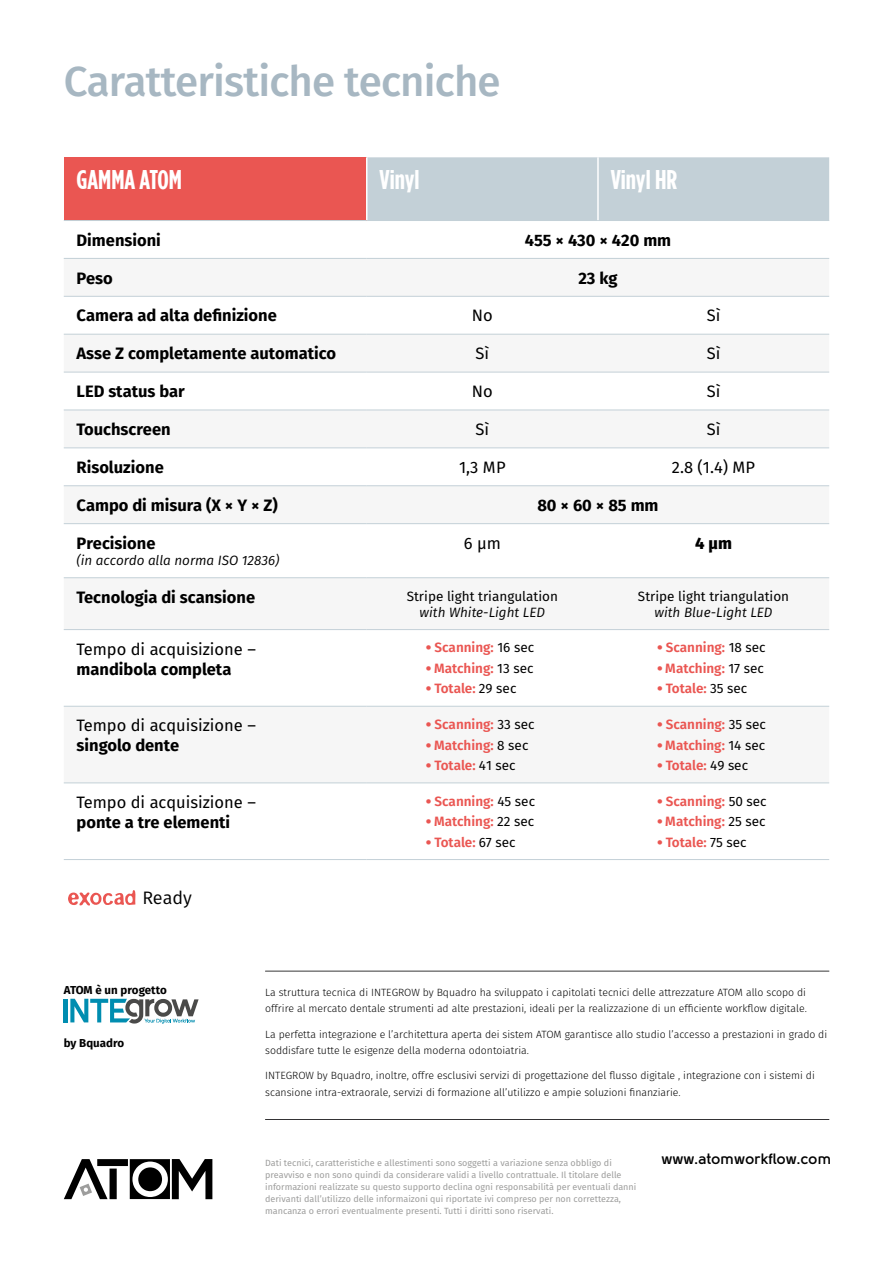
<style>
.page{position:relative;width:893px;height:1263px;background:#fff}
.page>*{position:absolute;margin:0;border:0;box-sizing:border-box;transform-origin:0 0}
.t1{font:500 42px "Fira Sans";letter-spacing:-.02em;color:#a7b7c2}
.t2{font:700 27px "Gotham Condensed";color:#fff}
.t3{font:18px "Fira Sans";color:#000}
.t4{font:700 16.5px "Fira Sans";color:#000}
.t5{font:16.5px "Fira Sans";color:#000}
.t6{font:800 16.5px "Fira Sans";color:#000}
.t7{font:700 15px "Solomon";letter-spacing:.01em;color:#000}
.t8{font:600 13.5px "Fira Sans";color:#ea5652}
.t9{font:italic 13.5px "Fira Sans";color:#000}
.t10{font:13.5px "Fira Sans";color:#000}
.t11{font:700 11.55px "Fira Sans";color:#000}
.t12{font:300 10.5px/16.5px "Fira Sans";color:#000}
.t13{font:9px/12px "Fira Sans";color:#9d9d9c}
.s1{font-weight:900}
.s2{font-weight:400;color:#000}
</style>
<div class="page">
<div style="left:64px;top:157px;width:303px;height:63px;background:#ea5652"></div>
<div style="left:367px;top:157px;width:462px;height:63px;background:#c3d0d7"></div>
<svg style="left:64px;top:333px;width:765px;height:451px;fill:#f6f6f6"></svg>
<hr style="left:64px;top:220px;width:303px;height:1px;background:#c3d0d7">
<hr style="left:367px;top:220px;width:231px;height:1px;background:#c3d0d7">
<hr style="left:598px;top:220px;width:231px;height:1px;background:#c3d0d7">
<hr style="left:64px;top:258px;width:303px;height:1px;background:#c3d0d7">
<hr style="left:367px;top:258px;width:231px;height:1px;background:#c3d0d7">
<hr style="left:598px;top:258px;width:231px;height:1px;background:#c3d0d7">
<hr style="left:64px;top:296px;width:303px;height:1px;background:#c3d0d7">
<hr style="left:367px;top:296px;width:231px;height:1px;background:#c3d0d7">
<hr style="left:598px;top:296px;width:231px;height:1px;background:#c3d0d7">
<hr style="left:64px;top:334px;width:303px;height:1px;background:#c3d0d7">
<hr style="left:367px;top:334px;width:231px;height:1px;background:#c3d0d7">
<hr style="left:598px;top:334px;width:231px;height:1px;background:#c3d0d7">
<hr style="left:64px;top:372px;width:303px;height:1px;background:#c3d0d7">
<hr style="left:367px;top:372px;width:231px;height:1px;background:#c3d0d7">
<hr style="left:598px;top:372px;width:231px;height:1px;background:#c3d0d7">
<hr style="left:64px;top:410px;width:303px;height:1px;background:#c3d0d7">
<hr style="left:367px;top:410px;width:231px;height:1px;background:#c3d0d7">
<hr style="left:598px;top:410px;width:231px;height:1px;background:#c3d0d7">
<hr style="left:64px;top:447px;width:303px;height:1px;background:#c3d0d7">
<hr style="left:367px;top:447px;width:231px;height:1px;background:#c3d0d7">
<hr style="left:598px;top:447px;width:231px;height:1px;background:#c3d0d7">
<hr style="left:64px;top:485px;width:303px;height:1px;background:#c3d0d7">
<hr style="left:367px;top:485px;width:231px;height:1px;background:#c3d0d7">
<hr style="left:598px;top:485px;width:231px;height:1px;background:#c3d0d7">
<hr style="left:64px;top:523px;width:303px;height:1px;background:#c3d0d7">
<hr style="left:367px;top:523px;width:231px;height:1px;background:#c3d0d7">
<hr style="left:598px;top:523px;width:231px;height:1px;background:#c3d0d7">
<hr style="left:64px;top:577px;width:303px;height:1px;background:#c3d0d7">
<hr style="left:367px;top:577px;width:231px;height:1px;background:#c3d0d7">
<hr style="left:598px;top:577px;width:231px;height:1px;background:#c3d0d7">
<hr style="left:64px;top:629px;width:303px;height:1px;background:#c3d0d7">
<hr style="left:367px;top:629px;width:231px;height:1px;background:#c3d0d7">
<hr style="left:598px;top:629px;width:231px;height:1px;background:#c3d0d7">
<hr style="left:64px;top:706px;width:303px;height:1px;background:#c3d0d7">
<hr style="left:367px;top:706px;width:231px;height:1px;background:#c3d0d7">
<hr style="left:598px;top:706px;width:231px;height:1px;background:#c3d0d7">
<hr style="left:64px;top:782px;width:303px;height:1px;background:#c3d0d7">
<hr style="left:367px;top:782px;width:231px;height:1px;background:#c3d0d7">
<hr style="left:598px;top:782px;width:231px;height:1px;background:#c3d0d7">
<hr style="left:64px;top:859px;width:303px;height:1px;background:#c3d0d7">
<hr style="left:367px;top:859px;width:231px;height:1px;background:#c3d0d7">
<hr style="left:598px;top:859px;width:231px;height:1px;background:#c3d0d7">
<hr style="left:366px;top:157px;width:1px;height:63px;background:#fff">
<hr style="left:597px;top:157px;width:2px;height:63px;background:#fff">
<svg style="left:64px;top:1159px;width:148px;height:40px"></svg>
<hr style="left:64px;top:999px;width:4px;height:23px;background:#008db0">
<svg style="left:70px;top:999px;width:129px;height:25px"></svg>
<hr style="left:264px;top:1117px;width:567px;height:3px;background:#000;opacity:.75">
<hr style="left:265px;top:971px;width:564px;height:1px;background:#b2afb3">
<hr style="left:264px;top:968px;width:567px;height:3px;background:#000;opacity:.75">
<svg style="left:68px;top:890px;width:68px;height:16px"></svg>
<h1 class="t1" style="left:64px;top:51px;width:439px">Caratteristiche tecniche</h1>
<h2 class="t2" style="left:77px;top:164px;width:107px">GAMMA ATOM</h2>
<h2 class="t2" style="left:379px;top:164px;width:41px">Vinyl</h2>
<h2 class="t2" style="left:611px;top:164px;width:68px">Vinyl HR</h2>
<h3 class="t4" style="left:77px;top:228px;width:86px">Dimensioni</h3>
<h3 class="t4" style="left:525px;top:228px;width:148px">455 × 430 × 420 mm</h3>
<h3 class="t4" style="left:77px;top:266px;width:38px">Peso</h3>
<h3 class="t4" style="left:578px;top:266px;width:41px">23 kg</h3>
<h3 class="t4" style="left:77px;top:304px;width:202px">Camera ad alta definizione</h3>
<h3 class="t5" style="left:472px;top:304px;width:22px">No</h3>
<h3 class="t5" style="left:707px;top:304px;width:15px">Sì</h3>
<h3 class="t4" style="left:77px;top:342px;width:261px">Asse Z completamente automatico</h3>
<h3 class="t5" style="left:476px;top:342px;width:15px">Sì</h3>
<h3 class="t5" style="left:707px;top:342px;width:15px">Sì</h3>
<h3 class="t4" style="left:77px;top:380px;width:110px">LED status bar</h3>
<h3 class="t5" style="left:472px;top:380px;width:22px">No</h3>
<h3 class="t5" style="left:707px;top:380px;width:15px">Sì</h3>
<h3 class="t4" style="left:77px;top:418px;width:96px">Touchscreen</h3>
<h3 class="t5" style="left:476px;top:418px;width:15px">Sì</h3>
<h3 class="t5" style="left:707px;top:418px;width:15px">Sì</h3>
<h3 class="t4" style="left:77px;top:456px;width:89px">Risoluzione</h3>
<h3 class="t5" style="left:459px;top:456px;width:48px">1,3 MP</h3>
<h3 class="t5" style="left:672px;top:456px;width:85px">2.8 (1.4) MP</h3>
<h3 class="t4" style="left:77px;top:493px;width:203px">Campo di misura (X × Y × Z)</h3>
<h3 class="t4" style="left:537px;top:493px;width:123px">80 × 60 × 85 mm</h3>
<h3 class="t4" style="left:77px;top:531px;width:80px">Precisione</h3>
<p class="t9" style="left:77px;top:551px;width:204px">(in accordo alla norma ISO 12836)</p>
<h3 class="t5" style="left:464px;top:531px;width:39px">6 µm</h3>
<h3 class="t6" style="left:695px;top:531px;width:38px">4 µm</h3>
<h3 class="t4" style="left:77px;top:585px;width:180px">Tecnologia di scansione</h3>
<p class="t10" style="left:407px;top:586px;width:153px">Stripe light triangulation</p>
<p class="t9" style="left:420px;top:603px;width:127px">with White-Light LED</p>
<h3 class="t5" style="left:77px;top:637px;width:181px">Tempo di acquisizione –</h3>
<h3 class="t4" style="left:77px;top:657px;width:156px">mandibola completa</h3>
<h3 class="t5" style="left:77px;top:714px;width:181px">Tempo di acquisizione –</h3>
<h3 class="t4" style="left:77px;top:734px;width:104px">singolo dente</h3>
<h3 class="t5" style="left:77px;top:791px;width:181px">Tempo di acquisizione –</h3>
<h3 class="t4" style="left:77px;top:810px;width:155px">ponte a tre elementi</h3>
<h3 class="t3" style="left:142px;top:885px;width:51px">Ready</h3>
<p class="t8" style="left:426px;top:638px;width:109px"><span class="s1">•</span> Scanning: <span class="s2">16 sec</span></p>
<p class="t8" style="left:426px;top:659px;width:109px"><span class="s1">•</span> Matching: <span class="s2">13 sec</span></p>
<p class="t8" style="left:426px;top:679px;width:92px"><span class="s1">•</span> Totale: <span class="s2">29 sec</span></p>
<p class="t8" style="left:426px;top:715px;width:110px"><span class="s1">•</span> Scanning: <span class="s2">33 sec</span></p>
<p class="t8" style="left:426px;top:735px;width:104px"><span class="s1">•</span> Matching: <span class="s2">8 sec</span></p>
<p class="t8" style="left:426px;top:756px;width:91px"><span class="s1">•</span> Totale: <span class="s2">41 sec</span></p>
<p class="t8" style="left:426px;top:792px;width:110px"><span class="s1">•</span> Scanning: <span class="s2">45 sec</span></p>
<p class="t8" style="left:426px;top:812px;width:110px"><span class="s1">•</span> Matching: <span class="s2">22 sec</span></p>
<p class="t8" style="left:426px;top:833px;width:91px"><span class="s1">•</span> Totale: <span class="s2">67 sec</span></p>
<p class="t10" style="left:638px;top:586px;width:153px">Stripe light triangulation</p>
<p class="t9" style="left:655px;top:603px;width:119px">with Blue-Light LED</p>
<p class="t8" style="left:657px;top:638px;width:110px"><span class="s1">•</span> Scanning: <span class="s2">18 sec</span></p>
<p class="t8" style="left:657px;top:659px;width:108px"><span class="s1">•</span> Matching: <span class="s2">17 sec</span></p>
<p class="t8" style="left:657px;top:679px;width:91px"><span class="s1">•</span> Totale: <span class="s2">35 sec</span></p>
<p class="t8" style="left:657px;top:715px;width:110px"><span class="s1">•</span> Scanning: <span class="s2">35 sec</span></p>
<p class="t8" style="left:657px;top:735px;width:109px"><span class="s1">•</span> Matching: <span class="s2">14 sec</span></p>
<p class="t8" style="left:657px;top:756px;width:92px"><span class="s1">•</span> Totale: <span class="s2">49 sec</span></p>
<p class="t8" style="left:657px;top:792px;width:111px"><span class="s1">•</span> Scanning: <span class="s2">50 sec</span></p>
<p class="t8" style="left:657px;top:812px;width:110px"><span class="s1">•</span> Matching: <span class="s2">25 sec</span></p>
<p class="t8" style="left:657px;top:833px;width:91px"><span class="s1">•</span> Totale: <span class="s2">75 sec</span></p>
<p class="t11" style="left:64px;top:982px;width:104px">ATOM è un progetto</p>
<p class="t11" style="left:64px;top:1035px;width:62px">by Bquadro</p>
<p class="t12" style="left:265px;top:984px;width:543px">La struttura tecnica di INTEGROW by Bquadro ha sviluppato i capitolati tecnici delle attrezzature ATOM allo scopo di offrire al mercato dentale strumenti ad alte prestazioni, ideali per la realizzazione di un efficiente workflow digitale.</p>
<p class="t12" style="left:265px;top:1025px;width:564px">La perfetta integrazione e l’architettura aperta dei sistem ATOM garantisce allo studio l’accesso a prestazioni in grado di soddisfare tutte le esigenze della moderna odontoiatria.</p>
<p class="t12" style="left:265px;top:1067px;width:551px">INTEGROW by Bquadro, inoltre, offre esclusivi servizi di progettazione del flusso digitale , integrazione con i sistemi di scansione intra-extraorale, servizi di formazione all’utilizzo e ampie soluzioni finanziarie.</p>
<p class="t13" style="left:265px;top:1157px;width:373px">Dati tecnici, caratteristiche e allestimenti sono soggetti a variazione senza obbligo di preavviso e non sono quindi da considerare validi a livello contrattuale. Il titolare delle informazioni realizzate su questo supporto declina ogni responsabilità per eventuali danni derivanti dall’utilizzo delle informaizoni qui riportate ivi compreso per non correttezza, mancanza o errori eventualmente presenti. Tutti i diritti sono riservati.</p>
<h3 class="t7" style="left:662px;top:1150px;width:171px">www.atomworkflow.com</h3>
</div>
